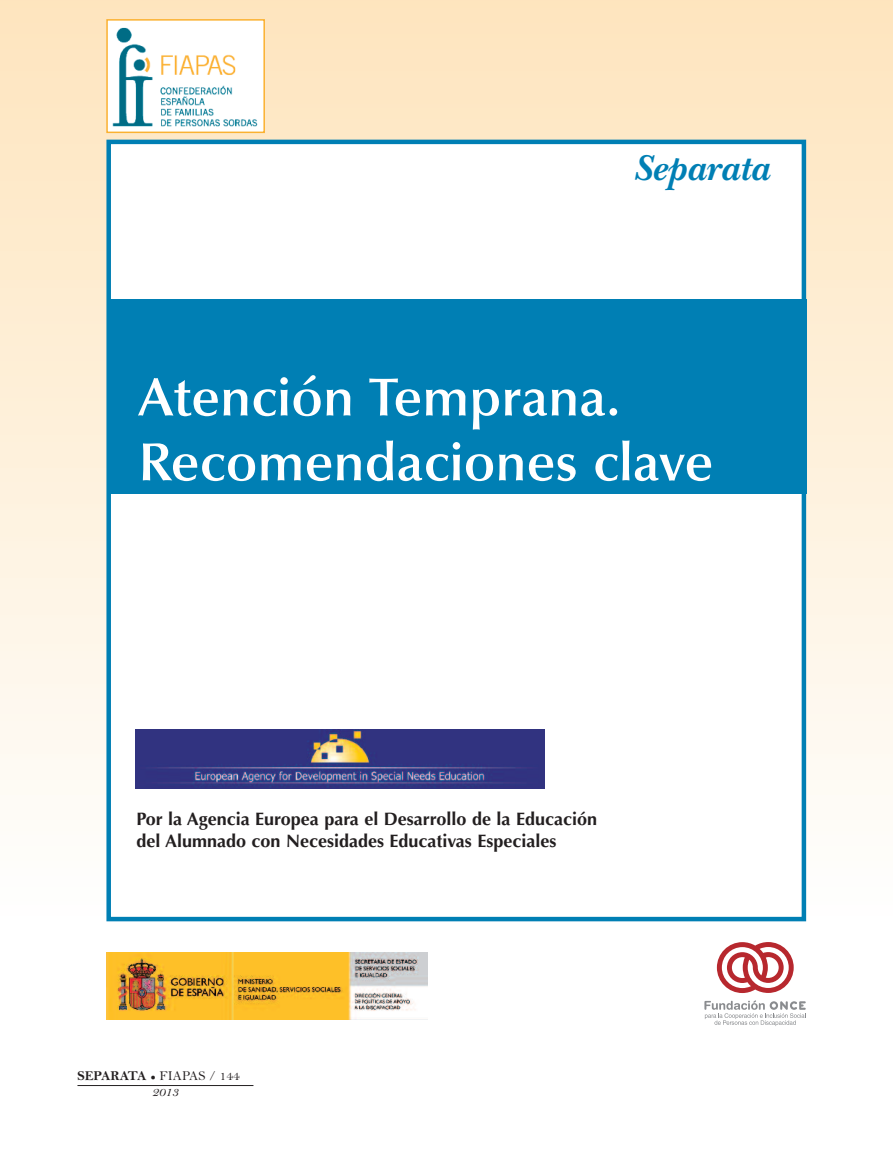
<style>
.page{position:relative;width:893px;height:1149px;background:#fff}
.page>*{position:absolute;margin:0;border:0;box-sizing:border-box;transform-origin:0 0}
.t1{font:600 54px/64.8px "Optima LT Pro";color:#fff}
.t2{font:italic 700 37.5px "New Baskerville Std";color:#007fb4}
.t3{font:700 18px/22px "Optima";color:#231f20}
.t4{font:13.5px/16.2px "Bell MT Std";color:#231f20}
.s1{font-weight:700}
.s2{font-style:italic}
</style>
<div class="page">
<div style="left:0;top:0;width:893px;height:921px;background:linear-gradient(to bottom,#fee4bd,#fefefd)"></div>
<div style="left:111px;top:144px;width:691px;height:772px;background:#fff"></div>
<div style="left:106px;top:140px;width:700px;height:781px;border:4px solid #007fb4"></div>
<hr style="left:77px;top:1084px;width:176px;height:1px;background:#231f20">
<img style="left:109px;top:22px;width:153px;height:108px">
<div style="left:106px;top:19px;width:159px;height:114px;border:2px solid #fbb131"></div>
<img style="left:107px;top:952px;width:320px;height:66px">
<svg style="left:704px;top:1000px;width:102px;height:25px"></svg>
<svg style="left:717px;top:942px;width:77px;height:50px"></svg>
<div style="left:109px;top:299px;width:698px;height:194px;background:#007fb4"></div>
<img style="left:135px;top:729px;width:409px;height:59px">
<h2 class="t2" style="left:634px;top:155px;width:137px">Separata</h2>
<h1 class="t1" style="left:138px;top:370px;width:577px">Atención Temprana.<br>Recomendaciones clave</h1>
<p class="t3" style="left:136px;top:809px;width:462px">Por la Agencia Europea para el Desarrollo de la Educación del Alumnado con Necesidades Educativas Especiales</p>
<p class="t4" style="left:152px;top:1068px;width:89px;text-indent:-75px"><span class="s1">SEPARATA •</span> FIAPAS / 144<br><span class="s2">2013</span></p>
</div>
